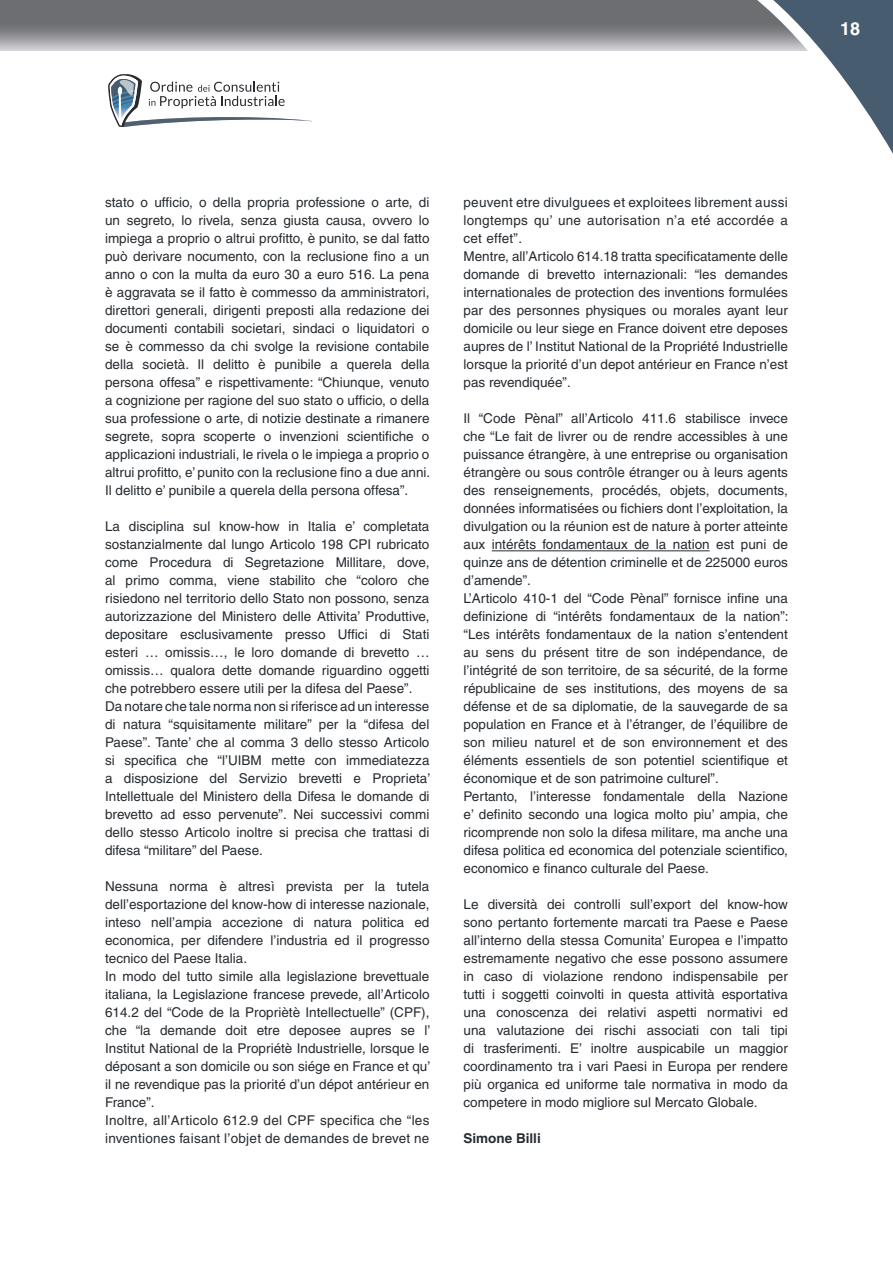
<style>
.page{position:relative;width:893px;height:1263px;background:#fff}
.page>*{position:absolute;margin:0;border:0;box-sizing:border-box;transform-origin:0 0}
.t1{font:700 18px "Helvetica";color:#fff}
.t2{font:13.5px/18px "Helvetica";color:#262b30}
.t3{font:700 13.5px "Helvetica";color:#262b30}
</style>
<div class="page">
<svg style="left:0;top:0;width:712px;height:51px;background:#858689"></svg>
<svg style="left:712px;top:0;width:181px;height:154px"></svg>
<svg style="left:108px;top:74px;width:204px;height:53px"></svg>
<hr style="left:492px;top:550px;width:218px;height:1px;background:#262b30">
<h1 class="t1" style="left:840px;top:18px;width:22px">18</h1>
<p class="t2" style="left:105px;top:194px;width:327px;text-align:justify">stato o ufficio, o della propria professione o arte, di un segreto, lo rivela, senza giusta causa, ovvero lo impiega a proprio o altrui profitto, è punito, se dal fatto può derivare nocumento, con la reclusione fino a un anno o con la multa da euro 30 a euro 516. La pena è aggravata se il fatto è commesso da amministratori, direttori generali, dirigenti preposti alla redazione dei documenti contabili societari, sindaci o liquidatori o se è commesso da chi svolge la revisione contabile della società. Il delitto è punibile a querela della persona offesa” e rispettivamente: “Chiunque, venuto a cognizione per ragione del suo stato o ufficio, o della sua professione o arte, di notizie destinate a rimanere segrete, sopra scoperte o invenzioni scientifiche o applicazioni industriali, le rivela o le impiega a proprio o altrui profitto, e’ punito con la reclusione fino a due anni.<br>Il delitto e’ punibile a querela della persona offesa”.</p>
<p class="t2" style="left:105px;top:518px;width:327px">La disciplina sul know-how in Italia e’ completata sostanzialmente dal lungo Articolo 198 CPI rubricato come Procedura di Segretazione Millitare, dove, al primo comma, viene stabilito che “coloro che risiedono nel territorio dello Stato non possono, senza autorizzazione del Ministero delle Attivita’ Produttive, depositare esclusivamente presso Uffici di Stati esteri … omissis…, le loro domande di brevetto … omissis… qualora dette domande riguardino oggetti che potrebbero essere utili per la difesa del Paese”.<br>Da notare che tale norma non si riferisce ad un interesse di natura “squisitamente militare” per la “difesa del Paese”. Tante’ che al comma 3 dello stesso Articolo si specifica che “l’UIBM mette con immediatezza a disposizione del Servizio brevetti e Proprieta’ Intellettuale del Ministero della Difesa le domande di brevetto ad esso pervenute”. Nei successivi commi dello stesso Articolo inoltre si precisa che trattasi di difesa “militare” del Paese.</p>
<p class="t2" style="left:105px;top:878px;width:327px">Nessuna norma è altresì prevista per la tutela dell’esportazione del know-how di interesse nazionale, inteso nell’ampia accezione di natura politica ed economica, per difendere l’industria ed il progresso tecnico del Paese Italia.<br>In modo del tutto simile alla legislazione brevettuale italiana, la Legislazione francese prevede, all’Articolo 614.2 del “Code de la Propriètè Intellectuelle” (CPF), che “la demande doit etre deposee aupres se l’ Institut National de la Propriétè Industrielle, lorsque le déposant a son domicile ou son siége en France et qu’ il ne revendique pas la priorité d’un dépot antérieur en France”.<br>Inoltre, all’Articolo 612.9 del CPF specifica che “les inventiones faisant l’objet de demandes de brevet ne</p>
<p class="t2" style="left:463px;top:194px;width:326px">peuvent etre divulguees et exploitees librement aussi longtemps qu’ une autorisation n’a eté accordée a cet effet”.<br>Mentre, all’Articolo 614.18 tratta specificatamente delle domande di brevetto internazionali: “les demandes internationales de protection des inventions formulées par des personnes physiques ou morales ayant leur domicile ou leur siege en France doivent etre deposes aupres de l’ Institut National de la Propriété Industrielle lorsque la priorité d’un depot antérieur en France n’est pas revendiquée”.</p>
<p class="t2" style="left:463px;top:410px;width:327px">Il “Code Pènal” all’Articolo 411.6 stabilisce invece che “Le fait de livrer ou de rendre accessibles à une puissance étrangère, à une entreprise ou organisation étrangère ou sous contrôle étranger ou à leurs agents des renseignements, procédés, objets, documents, données informatisées ou fichiers dont l’exploitation, la divulgation ou la réunion est de nature à porter atteinte aux intérêts fondamentaux de la nation est puni de quinze ans de détention criminelle et de 225000 euros d’amende”.<br>L’Articolo 410-1 del “Code Pènal” fornisce infine una definizione di “intérêts fondamentaux de la nation”: “Les intérêts fondamentaux de la nation s’entendent au sens du présent titre de son indépendance, de l’intégrité de son territoire, de sa sécurité, de la forme républicaine de ses institutions, des moyens de sa défense et de sa diplomatie, de la sauvegarde de sa population en France et à l’étranger, de l’équilibre de son milieu naturel et de son environnement et des éléments essentiels de son potentiel scientifique et économique et de son patrimoine culturel”.<br>Pertanto, l’interesse fondamentale della Nazione e’ definito secondo una logica molto piu’ ampia, che ricomprende non solo la difesa militare, ma anche una difesa politica ed economica del potenziale scientifico, economico e financo culturale del Paese.</p>
<p class="t2" style="left:463px;top:896px;width:326px;text-align:justify">Le diversità dei controlli sull’export del know-how sono pertanto fortemente marcati tra Paese e Paese all’interno della stessa Comunita’ Europea e l’impatto estremamente negativo che esse possono assumere in caso di violazione rendono indispensabile per tutti i soggetti coinvolti in questa attività esportativa una conoscenza dei relativi aspetti normativi ed una valutazione dei rischi associati con tali tipi di trasferimenti. E’ inoltre auspicabile un maggior coordinamento tra i vari Paesi in Europa per rendere più organica ed uniforme tale normativa in modo da competere in modo migliore sul Mercato Globale.</p>
<p class="t3" style="left:463px;top:1130px;width:79px">Simone Billi</p>
</div>
